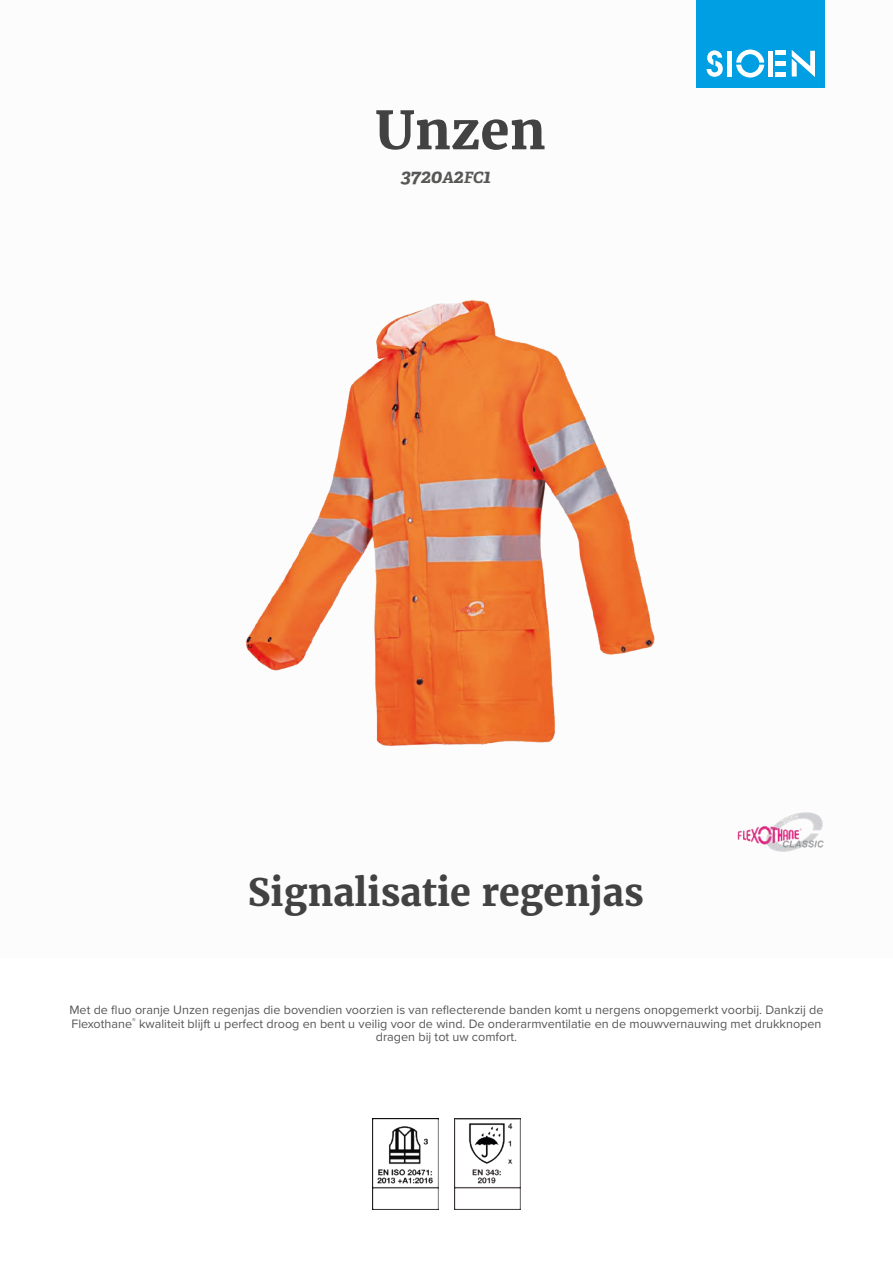
<style>
.page{position:relative;width:893px;height:1263px;background:#fff}
.page>*{position:absolute;margin:0;border:0;box-sizing:border-box;transform-origin:0 0}
.t1{font:700 52.5px "Merriweather";color:#424243}
.t2{font:700 37.5px "Merriweather";color:#424243}
.t3{font:italic 700 19.5px "Adelle";color:#575756}
.t4{font:12.6px/13.6px "Proxima Nova";color:#575756;text-align:center}
.s1{font-size:15.6px}
</style>
<div class="page">
<div style="left:697px;top:0;width:128px;height:88px;background:#009fe3"></div>
<svg style="left:707px;top:50px;width:16px;height:27px"></svg>
<svg style="left:736px;top:50px;width:28px;height:28px"></svg>
<div style="left:727px;top:51px;width:5px;height:26px;background:#fff"></div>
<div style="left:768px;top:51px;width:5px;height:26px;background:#fff"></div>
<div style="left:775px;top:72px;width:11px;height:5px;background:#fff"></div>
<div style="left:775px;top:61px;width:11px;height:5px;background:#fff"></div>
<hr style="left:775px;top:51px;width:11px;height:4px;background:#fff">
<svg style="left:792px;top:50px;width:23px;height:27px"></svg>
<img style="left:737px;top:812px;width:87px;height:40px">
<img style="left:372px;top:1118px;width:66px;height:92px">
<img style="left:454px;top:1118px;width:67px;height:92px">
<img style="left:245px;top:300px;width:410px;height:446px">
<h1 class="t1" style="left:376px;top:95px;width:172px">Unzen</h1>
<h3 class="t3" style="left:401px;top:164px;width:92px">3720<span class="s1">A</span>2<span class="s1">FC</span>1</h3>
<h2 class="t2" style="left:248px;top:867px;width:398px">Signalisatie regenjas</h2>
<p class="t4" style="left:69px;top:1002px;width:756px">Met de fluo oranje Unzen regenjas die bovendien voorzien is van reflecterende banden komt u nergens onopgemerkt voorbij. Dankzij de<br>Flexothane<sup>®</sup> kwaliteit blijft u perfect droog en bent u veilig voor de wind. De onderarmventilatie en de mouwvernauwing met drukknopen dragen bij tot uw comfort.</p>
</div>
